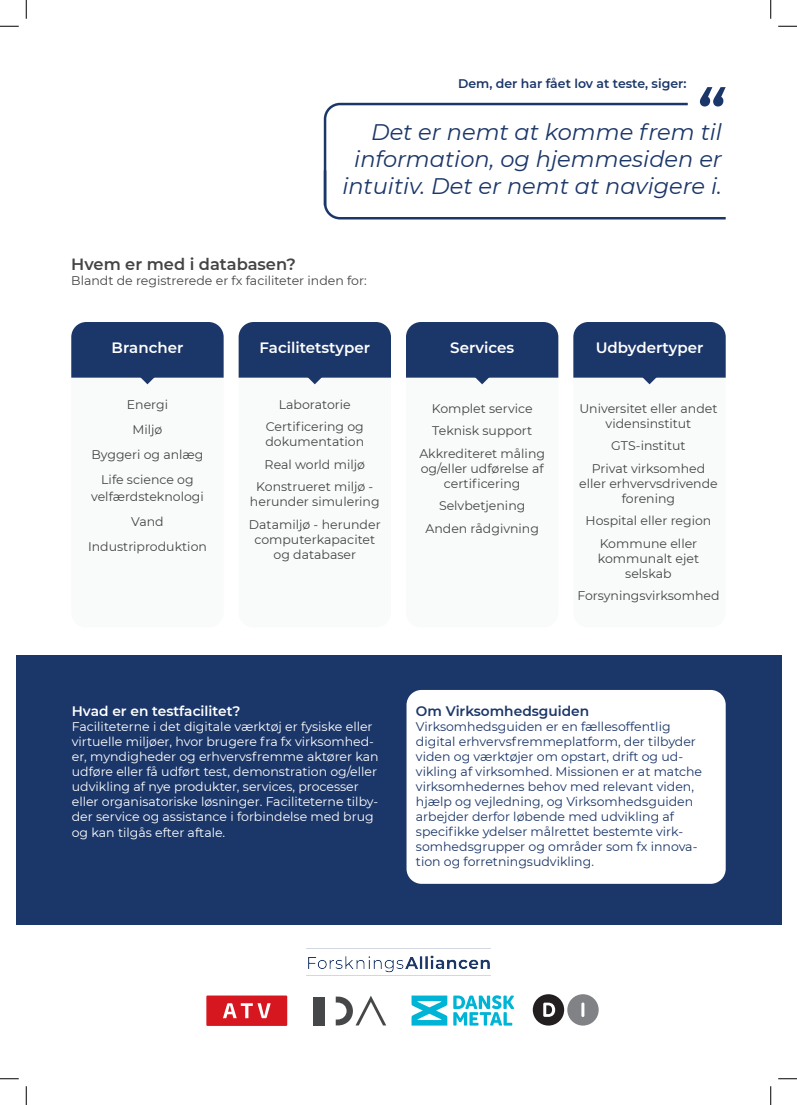
<style>
.page{position:relative;width:797px;height:1105px;background:#fff}
.page>*{position:absolute;margin:0;border:0;box-sizing:border-box;transform-origin:0 0}
.t1{font:italic 600 62.5px "Montserrat";color:#1b3668}
.Brødtekst{font:italic 22.5px/27px "Montserrat";color:#1b3668;text-align:center}
.Brødtekst-2{font:600 16.25px "Montserrat";color:#444}
.Brødtekst-3{font:600 15px "Montserrat";color:#fff}
.Manchet{font:600 13.75px "Montserrat";color:#fff}
.Manchet-2{font:600 13.75px "Montserrat";color:#1b3668}
.Brødtekst-4{font:12.5px/15px "Montserrat";color:#444;text-align:center}
.Manchet-3{font:12.5px/15px "Montserrat";color:#1b3668}
.Manchet-4{font:12.5px/15px "Montserrat";color:#fff}
.Afsnitsoverskrift{font:600 12.5px "Montserrat";color:#1b3668}
</style>
<div class="page">
<div style="left:16px;top:655px;width:765px;height:269px;background:#1b3668"></div>
<div style="left:71px;top:322px;width:153px;height:305px;background:#f9fafa;border-radius:15px"></div>
<div style="left:239px;top:322px;width:152px;height:305px;background:#f9fafa;border-radius:15px"></div>
<div style="left:406px;top:322px;width:152px;height:305px;background:#f9fafa;border-radius:15px"></div>
<div style="left:573px;top:322px;width:152px;height:305px;background:#f9fafa;border-radius:15px"></div>
<svg style="left:323px;top:102px;width:365px;height:66px"></svg>
<svg style="left:323px;top:168px;width:403px;height:52px"></svg>
<div style="left:406px;top:690px;width:319px;height:194px;background:#fff;border-radius:15px"></div>
<svg style="left:71px;top:322px;width:153px;height:62px;background:#334c78"></svg>
<svg style="left:239px;top:322px;width:152px;height:62px;background:#324b77"></svg>
<svg style="left:406px;top:322px;width:152px;height:62px;background:#324b77"></svg>
<svg style="left:573px;top:322px;width:152px;height:62px;background:#334b78"></svg>
<img style="left:307px;top:948px;width:183px;height:25px">
<div style="left:313px;top:996px;width:12px;height:29px;background:#464748"></div>
<svg style="left:336px;top:996px;width:50px;height:29px"></svg>
<div style="left:206px;top:995px;width:81px;height:31px;background:#d7171f"></div>
<svg style="left:223px;top:1003px;width:48px;height:15px"></svg>
<div style="left:533px;top:994px;width:31px;height:31px;background:#231f20;border-radius:50%"></div>
<svg style="left:543px;top:1003px;width:12px;height:14px"></svg>
<div style="left:567px;top:994px;width:31px;height:31px;background:#808285;border-radius:50%"></div>
<hr style="left:581px;top:1002px;width:3px;height:15px;background:#fff;border-radius:2px">
<svg style="left:453px;top:995px;width:61px;height:30px"></svg>
<svg style="left:411px;top:995px;width:36px;height:30px"></svg>
<svg style="left:0;top:25px;width:19px;height:2px"></svg>
<svg style="left:778px;top:25px;width:19px;height:2px"></svg>
<svg style="left:0;top:1078px;width:19px;height:1px"></svg>
<svg style="left:778px;top:1078px;width:19px;height:1px"></svg>
<svg style="left:25px;top:0;width:2px;height:19px"></svg>
<svg style="left:25px;top:1086px;width:2px;height:19px"></svg>
<svg style="left:770px;top:0;width:1px;height:19px"></svg>
<svg style="left:770px;top:1086px;width:1px;height:19px"></svg>
<p class="Afsnitsoverskrift" style="left:458px;top:75px;width:230px">Dem, der har fået lov at teste, siger:</p>
<p class="t1" style="left:694px;top:67px;width:30px">“</p>
<p class="Brødtekst" style="left:371px;top:118px;width:352px">Det er nemt at komme frem til</p>
<p class="Brødtekst" style="left:342px;top:145px;width:381px">information, og hjemmesiden er intuitiv. Det er nemt at navigere i.</p>
<p class="Brødtekst-2" style="left:71px;top:253px;width:226px">Hvem er med i databasen?</p>
<p class="Brødtekst-4" style="left:71px;top:273px;width:297px">Blandt de registrerede er fx faciliteter inden for:</p>
<p class="Brødtekst-3" style="left:112px;top:337px;width:73px">Brancher</p>
<p class="Brødtekst-3" style="left:259px;top:337px;width:112px">Facilitetstyper</p>
<p class="Brødtekst-3" style="left:450px;top:337px;width:65px">Services</p>
<p class="Brødtekst-3" style="left:595px;top:337px;width:109px">Udbydertyper</p>
<p class="Brødtekst-4" style="left:127px;top:396px;width:43px">Energi</p>
<p class="Brødtekst-4" style="left:132px;top:421px;width:31px">Miljø</p>
<p class="Brødtekst-4" style="left:91px;top:446px;width:114px">Byggeri og anlæg</p>
<p class="Brødtekst-4" style="left:91px;top:470px;width:114px;line-height:17.5px">Life science og velfærdsteknologi</p>
<p class="Brødtekst-4" style="left:131px;top:514px;width:34px">Vand</p>
<p class="Brødtekst-4" style="left:88px;top:539px;width:120px">Industriproduktion</p>
<p class="Brødtekst-4" style="left:279px;top:396px;width:73px">Laboratorie</p>
<p class="Brødtekst-4" style="left:265px;top:419px;width:100px;text-align:left">Certificering og dokumentation</p>
<p class="Brødtekst-4" style="left:264px;top:456px;width:102px">Real world miljø</p>
<p class="Brødtekst-4" style="left:250px;top:479px;width:131px">Konstrueret miljø - herunder simulering</p>
<p class="Brødtekst-4" style="left:249px;top:516px;width:133px">Datamiljø - herunder computerkapacitet og databaser</p>
<p class="Brødtekst-4" style="left:432px;top:400px;width:102px">Komplet service</p>
<p class="Brødtekst-4" style="left:432px;top:423px;width:101px">Teknisk support</p>
<p class="Brødtekst-4" style="left:419px;top:445px;width:127px">Akkrediteret måling og/eller udførelse af certificering</p>
<p class="Brødtekst-4" style="left:439px;top:498px;width:88px">Selvbetjening</p>
<p class="Brødtekst-4" style="left:425px;top:520px;width:115px">Anden rådgivning</p>
<p class="Brødtekst-4" style="left:579px;top:400px;width:140px">Universitet eller andet vidensinstitut</p>
<p class="Brødtekst-4" style="left:611px;top:438px;width:76px">GTS-institut</p>
<p class="Brødtekst-4" style="left:579px;top:460px;width:140px">Privat virksomhed eller erhvervsdrivende forening</p>
<p class="Brødtekst-4" style="left:585px;top:513px;width:127px">Hospital eller region</p>
<p class="Brødtekst-4" style="left:598px;top:535px;width:103px">Kommune eller kommunalt ejet selskab</p>
<p class="Brødtekst-4" style="left:577px;top:588px;width:144px">Forsyningsvirksomhed</p>
<p class="Manchet" style="left:72px;top:701px;width:170px">Hvad er en testfacilitet?</p>
<p class="Manchet-4" style="left:72px;top:718px;width:308px">Faciliteterne i det digitale værktøj er fysiske eller virtuelle miljøer, hvor brugere fra fx virksomhed&shy;er, myndigheder og erhvervsfremme aktører kan udføre eller få udført test, demonstration og/eller udvikling af nye produkter, services, processer eller organisatoriske løsninger. Faciliteterne tilby&shy;der service og assistance i forbindelse med brug</p>
<p class="Manchet-4" style="left:72px;top:825px;width:155px">og kan tilgås efter aftale.</p>
<p class="Manchet-2" style="left:416px;top:701px;width:175px">Om Virksomhedsguiden</p>
<p class="Manchet-3" style="left:416px;top:718px;width:288px">Virksomhedsguiden er en fællesoffentlig digital erhvervsfremmeplatform, der tilbyder viden og værktøjer om opstart, drift og ud&shy;vikling af virksomhed. Missionen er at matche virksomhedernes behov med relevant viden, hjælp og vejledning, og Virksomhedsguiden arbejder derfor løbende med udvikling af specifikke ydelser målrettet bestemte virk&shy;somhedsgrupper og områder som fx innova&shy;tion og forretningsudvikling.</p>
</div>
